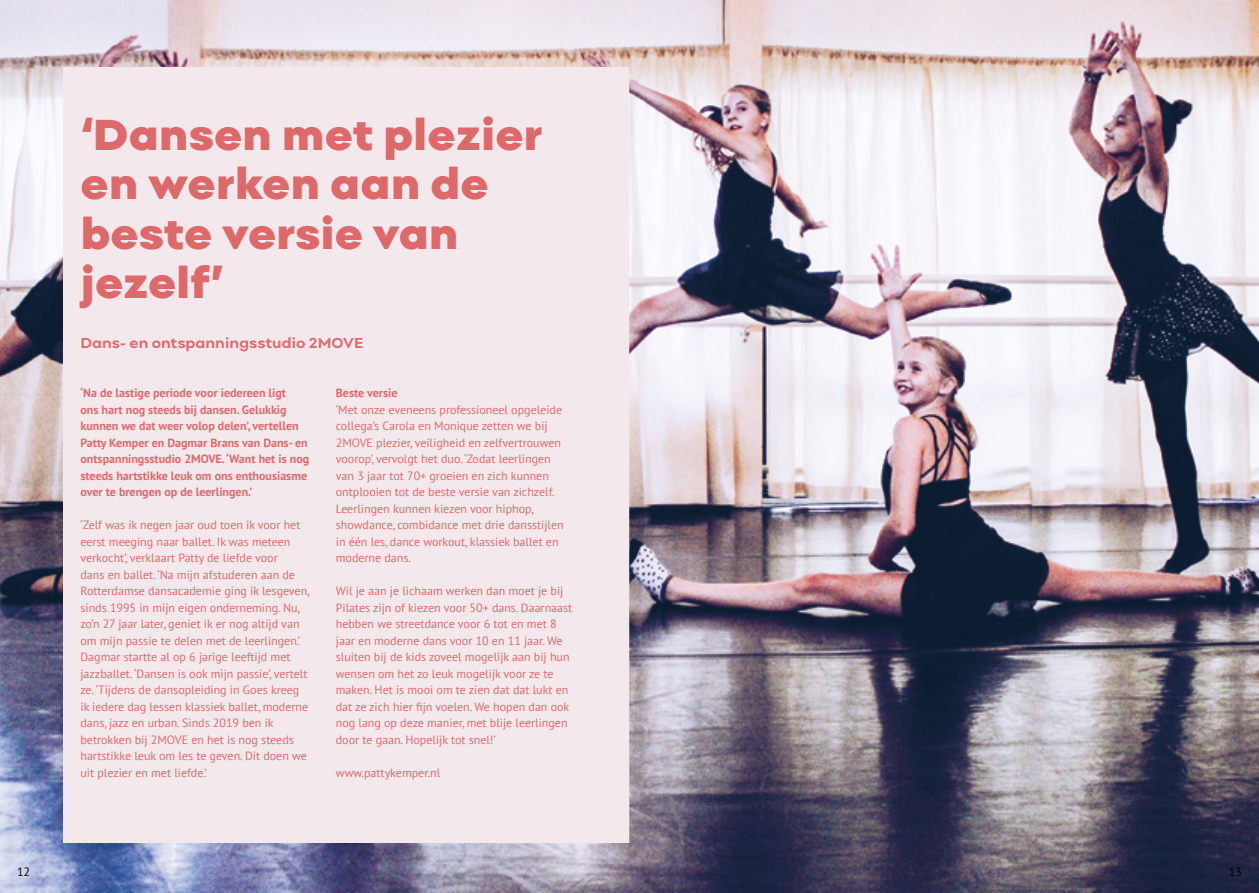
<style>
.page{position:relative;width:1259px;height:893px;background:#fff}
.page>*{position:absolute;margin:0;border:0;box-sizing:border-box;transform-origin:0 0}
.t1{font:900 45px/49.5px "Point";color:#dd696a}
.t2{font:700 15px "Point";color:#dd696a}
.t3{font:12px/16.5px "PT Sans";color:#dd696a}
.t4{font:700 12px/16.5px "PT Sans";color:#dd696a}
.t5{font:12px "PT Sans";color:#000}
</style>
<div class="page">
<img style="left:0;top:0;width:629px;height:893px">
<div style="left:63px;top:67px;width:566px;height:776px;background:#f3e9ed"></div>
<img style="left:629px;top:0;width:630px;height:893px">
<h1 class="t1" style="left:80px;top:109px;width:464px">‘Dansen met plezier en werken aan de beste versie van jezelf’</h1>
<p class="t2" style="left:80px;top:333px;width:284px">Dans- en ontspanningsstudio 2MOVE</p>
<p class="t4" style="left:80px;top:384px;width:230px">‘Na de lastige periode voor iedereen ligt<br>ons hart nog steeds bij dansen. Gelukkig kunnen we dat weer volop delen’, vertellen Patty Kemper en Dagmar Brans van Dans- en ontspanningsstudio 2MOVE. ‘Want het is nog steeds hartstikke leuk om ons enthousiasme over te brengen op de leerlingen.’</p>
<p class="t3" style="left:80px;top:516px;width:231px">‘Zelf was ik negen jaar oud toen ik voor het eerst meeging naar ballet. Ik was meteen verkocht’, verklaart Patty de liefde voor<br>dans en ballet. ‘Na mijn afstuderen aan de Rotterdamse dansacademie ging ik lesgeven, sinds 1995 in mijn eigen onderneming. Nu, zo’n 27 jaar later, geniet ik er nog altijd van om mijn passie te delen met de leerlingen.’ Dagmar startte al op 6 jarige leeftijd met jazzballet. ‘Dansen is ook mìjn passie’, vertelt ze. ‘Tijdens de dansopleiding in Goes kreeg ik iedere dag lessen klassiek ballet, moderne dans, jazz en urban. Sinds 2019 ben ik betrokken bij 2MOVE en het is nog steeds hartstikke leuk om les te geven. Dit doen we uit plezier en met liefde.’</p>
<p class="t4" style="left:336px;top:384px;width:63px">Beste versie</p>
<p class="t3" style="left:336px;top:401px;width:229px">‘Met onze eveneens professioneel opgeleide collega’s Carola en Monique zetten we bij 2MOVE plezier, veiligheid en zelfvertrouwen voorop’, vervolgt het duo. ‘Zodat leerlingen van 3 jaar tot 70+ groeien en zich kunnen ontplooien tot de beste versie van zichzelf.<br>Leerlingen kunnen kiezen voor hiphop, showdance, combidance met drie dansstijlen in één les, dance workout, klassiek ballet en moderne dans.</p>
<p class="t3" style="left:336px;top:582px;width:238px">Wil je aan je lichaam werken dan moet je bij Pilates zijn of kiezen voor 50+ dans. Daarnaast hebben we streetdance voor 6 tot en met 8 jaar en moderne dans voor 10 en 11 jaar. We sluiten bij de kids zoveel mogelijk aan bij hun wensen om het zo leuk mogelijk voor ze te maken. Het is mooi om te zien dat dat lukt en dat ze zich hier fijn voelen. We hopen dan ook nog lang op deze manier, met blije leerlingen door te gaan. Hopelijk tot snel!’</p>
<p class="t3" style="left:336px;top:764px;width:106px">www.pattykemper.nl</p>
<p class="t5" style="left:17px;top:864px;width:15px">12</p>
<p class="t5" style="left:1228px;top:864px;width:15px">13</p>
</div>
